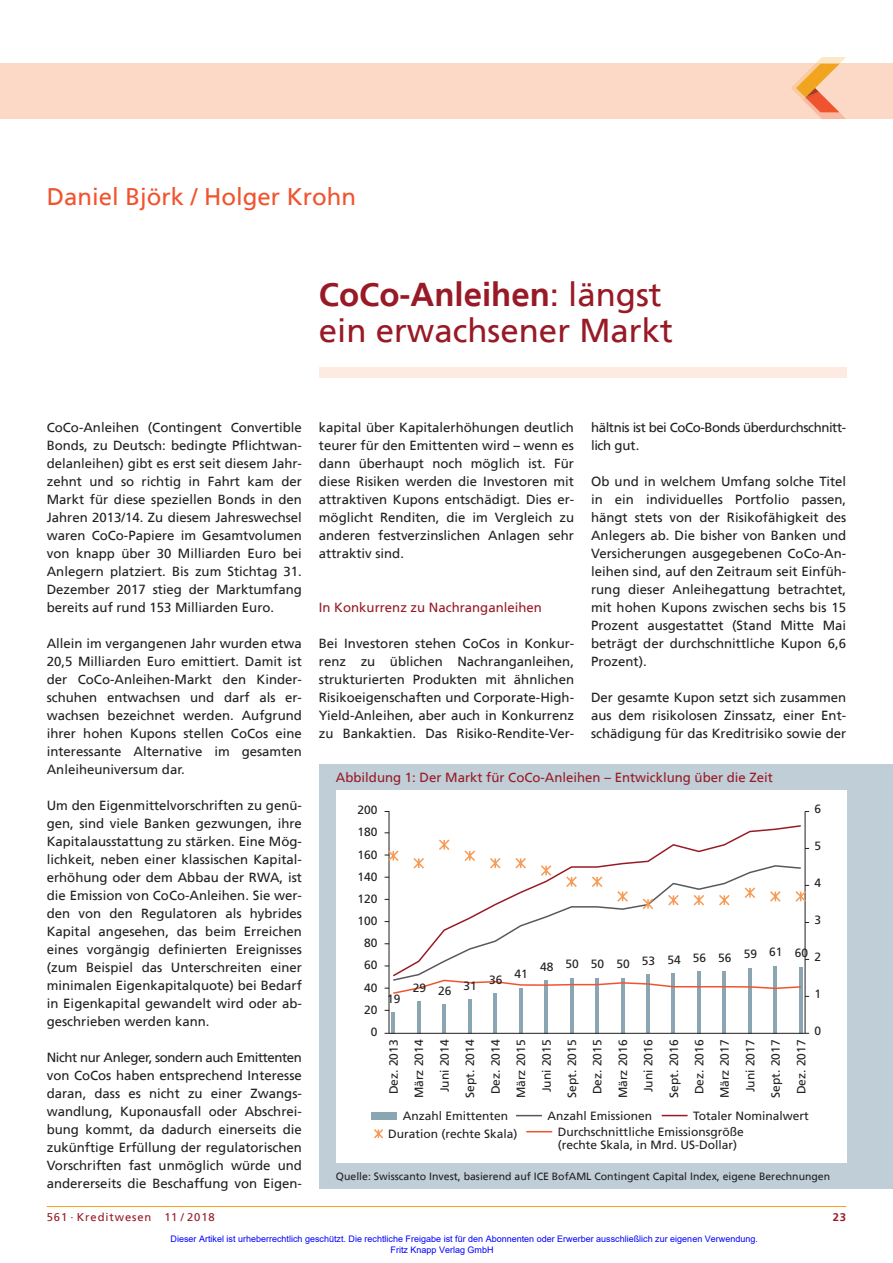
<style>
.page{position:relative;width:893px;height:1263px;background:#fff}
.page>*{position:absolute;margin:0;border:0;box-sizing:border-box;transform-origin:0 0}
.t1{font:33px/36px "Frutiger";color:#981a26}
.t2{font:24px "Frutiger";color:#f0542e}
.t3{font:13.2px/18px "Frutiger";color:#231f20;text-align:justify}
.t4{font:13.2px "Frutiger";color:#981a26}
.t5{font:13.2px/18px "Frutiger";letter-spacing:-.03em;color:#231f20}
.t6{font:12px/25.5px "Frutiger LT Std";color:#231f20;text-align:center}
.t7{font:11.25px "Frutiger";letter-spacing:.08em;color:#981a26}
.t8{font:700 11.25px "Frutiger";color:#981a26}
.t9{font:10.5px "Frutiger";color:#231f20}
.t10{font:9px/10.8px "Arial";color:#00f}
.s1{font-weight:700}
</style>
<div class="page">
<div style="left:319px;top:368px;width:527px;height:10px;background:#fdebe1"></div>
<hr style="left:47px;top:1206px;width:799px;height:1px;background:#f1a31e">
<div style="left:0;top:64px;width:893px;height:55px;background:#fcd9c7"></div>
<svg style="left:791px;top:57px;width:55px;height:62px"></svg>
<div style="left:319px;top:764px;width:574px;height:424px;background:#bfced7"></div>
<div style="left:336px;top:791px;width:510px;height:372px;background:#fff"></div>
<svg style="left:384px;top:811px;width:425px;height:223px"></svg>
<div style="left:371px;top:1113px;width:26px;height:7px;background:#8ba6b3"></div>
<svg style="left:516px;top:1115px;width:26px;height:1px"></svg>
<svg style="left:662px;top:1115px;width:26px;height:1px"></svg>
<svg style="left:374px;top:1129px;width:9px;height:10px"></svg>
<svg style="left:526px;top:1131px;width:26px;height:1px"></svg>
<h2 class="t2" style="left:47px;top:186px;width:311px">Daniel Björk / Holger Krohn</h2>
<h1 class="t1" style="left:319px;top:278px;width:355px"><span class="s1">CoCo-Anleihen</span>: längst ein erwachsener Markt</h1>
<p class="t3" style="left:47px;top:419px;width:257px">CoCo-Anleihen (Contingent Convertible Bonds, zu Deutsch: bedingte Pflichtwan&shy;delanleihen) gibt es erst seit diesem Jahr&shy;zehnt und so richtig in Fahrt kam der Markt für diese speziellen Bonds in den Jahren 2013/14. Zu diesem Jahreswechsel waren CoCo-Papiere im Gesamtvolumen von knapp über 30 Milliarden Euro bei Anlegern platziert. Bis zum Stichtag 31.<br>Dezember 2017 stieg der Marktumfang bereits auf rund 153 Milliarden Euro.</p>
<p class="t3" style="left:47px;top:635px;width:257px">Allein im vergangenen Jahr wurden etwa 20,5 Milliarden Euro emittiert. Damit ist der CoCo-Anleihen-Markt den Kinder&shy;schuhen entwachsen und darf als er&shy;wachsen bezeichnet werden. Aufgrund ihrer hohen Kupons stellen CoCos eine interessante Alternative im gesamten Anleiheuniversum dar.</p>
<p class="t3" style="left:47px;top:797px;width:257px">Um den Eigenmittelvorschriften zu genü&shy;gen, sind viele Banken gezwungen, ihre Kapitalausstattung zu stärken. Eine Mög&shy;lichkeit, neben einer klassischen Kapital&shy;erhöhung oder dem Abbau der RWA, ist die Emission von CoCo-Anleihen. Sie wer&shy;den von den Regulatoren als hybrides Kapital angesehen, das beim Erreichen eines vorgängig definierten Ereignisses (zum Beispiel das Unterschreiten einer minimalen Eigenkapitalquote) bei Bedarf in Eigenkapital gewandelt wird oder ab&shy;geschrieben werden kann.</p>
<p class="t3" style="left:47px;top:1049px;width:257px">Nicht nur Anleger, sondern auch Emittenten von CoCos haben entsprechend Interesse daran, dass es nicht zu einer Zwangs&shy;wandlung, Kuponausfall oder Abschrei&shy;bung kommt, da dadurch einerseits die zukünftige Erfüllung der regulatorischen Vorschriften fast unmöglich würde und andererseits die Beschaffung von Eigen-</p>
<p class="t3" style="left:319px;top:419px;width:257px">kapital über Kapitalerhöhungen deutlich teurer für den Emittenten wird – wenn es dann überhaupt noch möglich ist. Für diese Risiken werden die Investoren mit attraktiven Kupons entschädigt. Dies er&shy;möglicht Renditen, die im Vergleich zu anderen festverzinslichen Anlagen sehr attraktiv sind.</p>
<p class="t4" style="left:319px;top:601px;width:224px">In Konkurrenz zu Nachranganleihen</p>
<p class="t3" style="left:319px;top:635px;width:257px">Bei Investoren stehen CoCos in Konkur&shy;renz zu üblichen Nachranganleihen, strukturierten Produkten mit ähnlichen Risikoeigenschaften und Corporate-High-Yield-Anleihen, aber auch in Konkurrenz zu Bankaktien. Das Risiko-Rendite-Ver-</p>
<p class="t5" style="left:591px;top:419px;width:256px">hältnis ist bei CoCo-Bonds überdurchschnitt&shy;lich gut.</p>
<p class="t3" style="left:591px;top:473px;width:257px">Ob und in welchem Umfang solche Titel in ein individuelles Portfolio passen, hängt stets von der Risikofähigkeit des Anlegers ab. Die bisher von Banken und Versicherungen ausgegebenen CoCo-An&shy;leihen sind, auf den Zeitraum seit Einfüh&shy;rung dieser Anleihegattung betrachtet, mit hohen Kupons zwischen sechs bis 15<br>Prozent ausgestattet (Stand Mitte Mai beträgt der durchschnittliche Kupon 6,6<br>Prozent).</p>
<p class="t3" style="left:591px;top:689px;width:257px">Der gesamte Kupon setzt sich zusammen aus dem risikolosen Zinssatz, einer Ent&shy;schädigung für das Kreditrisiko sowie der</p>
<p class="t4" style="left:336px;top:772px;width:439px">Abbildung 1: Der Markt für CoCo-Anleihen – Entwicklung über die Zeit</p>
<p class="t6" style="left:358px;top:797px;width:22px">200</p>
<p class="t6" style="left:358px;top:819px;width:22px">180</p>
<p class="t6" style="left:358px;top:842px;width:22px">160</p>
<p class="t6" style="left:358px;top:864px;width:22px">140</p>
<p class="t6" style="left:358px;top:886px;width:22px">120</p>
<p class="t6" style="left:358px;top:908px;width:22px">100</p>
<p class="t6" style="left:815px;top:796px;width:8px">6</p>
<p class="t6" style="left:815px;top:833px;width:8px">5</p>
<p class="t6" style="left:815px;top:870px;width:8px">4</p>
<p class="t6" style="left:815px;top:907px;width:8px">3</p>
<p class="t6" style="left:364px;top:930px;width:15px">80</p>
<p class="t6" style="left:364px;top:952px;width:15px">60</p>
<p class="t6" style="left:364px;top:975px;width:15px">40</p>
<p class="t6" style="left:364px;top:997px;width:15px">20</p>
<p class="t6" style="left:371px;top:1019px;width:8px">0</p>
<p class="t6" style="left:387px;top:986px;width:15px">19</p>
<p class="t6" style="left:413px;top:976px;width:40px">29 26</p>
<p class="t6" style="left:464px;top:973px;width:15px">31</p>
<p class="t6" style="left:489px;top:967px;width:15px">36</p>
<p class="t6" style="left:514px;top:961px;width:15px">41</p>
<p class="t6" style="left:540px;top:947px;width:270px">48 50 50 50 53 54 56 56 59 61 60</p>
<p class="t6" style="left:815px;top:944px;width:8px">2</p>
<p class="t6" style="left:815px;top:981px;width:8px">1</p>
<p class="t6" style="left:815px;top:1018px;width:8px">0</p>
<p class="t6" style="left:381px;top:1098px;width:60px;rotate:-90deg">Dez. 2013<br>März 2014<br>Juni 2014<br>Sept. 2014<br>Dez. 2014<br>März 2015<br>Juni 2015<br>Sept. 2015<br>Dez. 2015<br>März 2016<br>Juni 2016<br>Sept. 2016<br>Dez. 2016<br>März 2017<br>Juni 2017<br>Sept. 2017<br>Dez. 2017</p>
<p class="t6" style="left:403px;top:1103px;width:107px">Anzahl Emittenten</p>
<p class="t6" style="left:547px;top:1103px;width:106px">Anzahl Emissionen</p>
<p class="t6" style="left:693px;top:1103px;width:117px">Totaler Nominalwert</p>
<p class="t6" style="left:388px;top:1121px;width:131px">Duration (rechte Skala)</p>
<p class="t6" style="left:558px;top:1125px;width:188px;line-height:13.5px;text-align:left">Durchschnittliche Emissionsgröße (rechte Skala, in Mrd. US-Dollar)</p>
<p class="t9" style="left:336px;top:1171px;width:496px">Quelle: Swisscanto Invest, basierend auf ICE BofAML Contingent Capital Index, eigene Berechnungen</p>
<p class="t7" style="left:47px;top:1211px;width:170px">561 · Kreditwesen 11 / 2018</p>
<p class="t8" style="left:833px;top:1211px;width:15px">23</p>
<p class="t10" style="left:391px;top:1233px;width:369px;text-indent:-220px">Dieser Artikel ist urheberrechtlich geschützt. Die rechtliche Freigabe ist für den Abonnenten oder Erwerber ausschließlich zur eigenen Verwendung.<br>Fritz Knapp Verlag GmbH</p>
</div>
